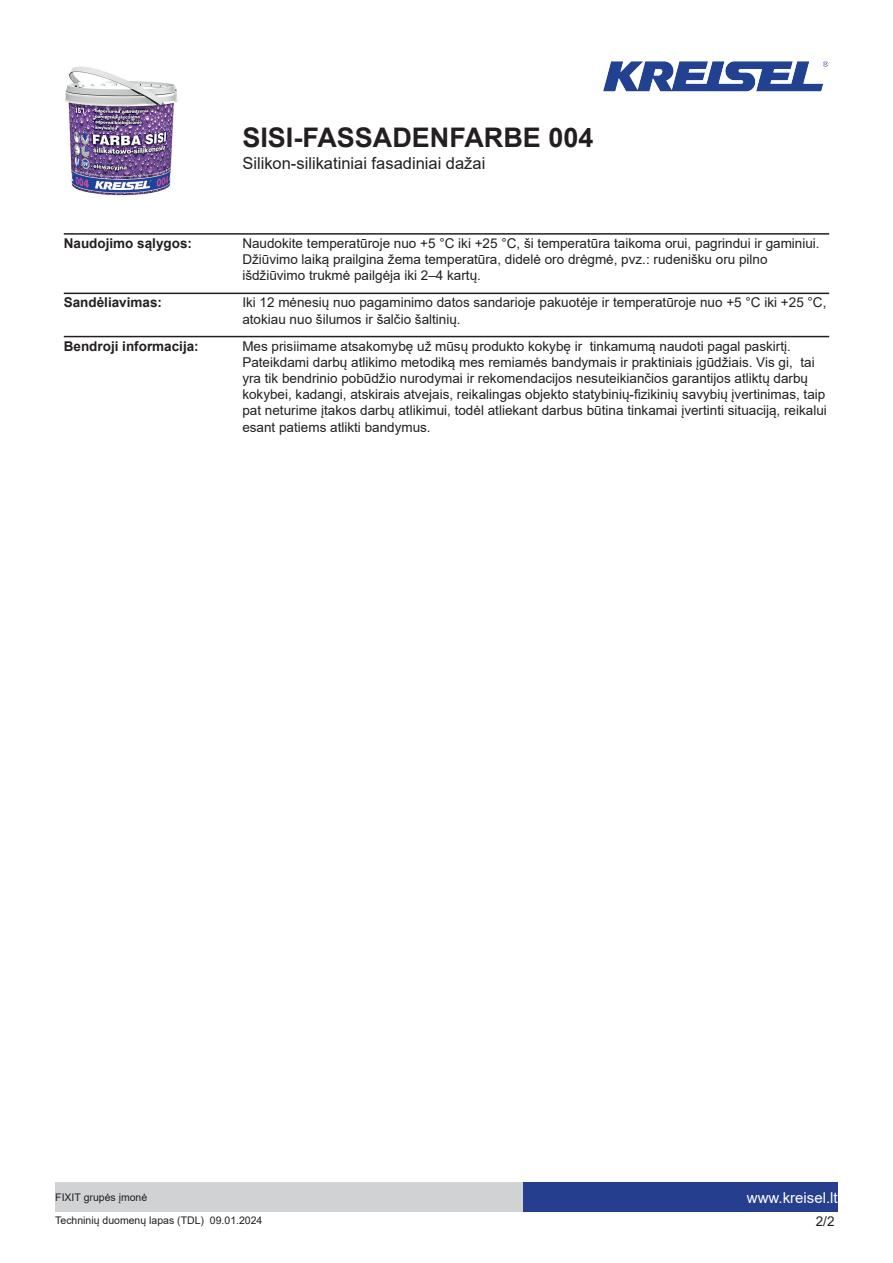
<style>
.page{position:relative;width:893px;height:1263px;background:#fff}
.page>*{position:absolute;margin:0;border:0;box-sizing:border-box;transform-origin:0 0}
.t1{font:700 27px "Arial";color:#231f20}
.t2{font:16.5px "Arial";color:#231f20}
.t3{font:15px "Arial";color:#fff}
.t4{font:13.5px/16.2px "Arial";color:#231f20}
.t5{font:700 13.5px "Arial";color:#231f20}
.t6{font:10.5px "Arial";color:#231f20}
</style>
<div class="page">
<img style="left:65px;top:66px;width:113px;height:130px">
<img style="left:603px;top:61px;width:226px;height:31px">
<div style="left:523px;top:1182px;width:315px;height:30px;background:#253f8e"></div>
<div style="left:55px;top:1182px;width:468px;height:30px;background:#d1d2d4"></div>
<hr style="left:64px;top:233px;width:765px;height:2px;background:#231f20">
<hr style="left:64px;top:293px;width:765px;height:1px;background:#231f20">
<hr style="left:64px;top:336px;width:765px;height:1px;background:#231f20">
<h1 class="t1" style="left:242px;top:119px;width:353px">SISI-FASSADENFARBE 004</h1>
<p class="t2" style="left:242px;top:152px;width:244px">Silikon-silikatiniai fasadiniai dažai</p>
<p class="t5" style="left:64px;top:234px;width:130px">Naudojimo sąlygos:</p>
<p class="t4" style="left:242px;top:235px;width:579px">Naudokite temperatūroje nuo +5 °C iki +25 °C, ši temperatūra taikoma orui, pagrindui ir gaminiui.<br>Džiūvimo laiką prailgina žema temperatūra, didelė oro drėgmė, pvz.: rudenišku oru pilno išdžiūvimo trukmė pailgėja iki 2–4 kartų.</p>
<p class="t5" style="left:64px;top:293px;width:100px">Sandėliavimas:</p>
<p class="t4" style="left:242px;top:294px;width:586px">Iki 12 mėnesių nuo pagaminimo datos sandarioje pakuotėje ir temperatūroje nuo +5 °C iki +25 °C, atokiau nuo šilumos ir šalčio šaltinių.</p>
<p class="t5" style="left:64px;top:336px;width:137px">Bendroji informacija:</p>
<p class="t4" style="left:242px;top:338px;width:586px">Mes prisiimame atsakomybę už mūsų produkto kokybę ir tinkamumą naudoti pagal paskirtį.<br>Pateikdami darbų atlikimo metodiką mes remiamės bandymais ir praktiniais įgūdžiais. Vis gi, tai yra tik bendrinio pobūdžio nurodymai ir rekomendacijos nesuteikiančios garantijos atliktų darbų kokybei, kadangi, atskirais atvejais, reikalingas objekto statybinių-fizikinių savybių įvertinimas, taip pat neturime įtakos darbų atlikimui, todėl atliekant darbus būtina tinkamai įvertinti situaciją, reikalui esant patiems atlikti bandymus.</p>
<p class="t6" style="left:55px;top:1190px;width:94px">FIXIT grupės įmonė</p>
<p class="t3" style="left:747px;top:1187px;width:92px">www.kreisel.lt</p>
<p class="t6" style="left:55px;top:1213px;width:209px">Techninių duomenų lapas (TDL) 09.01.2024</p>
<p class="t4" style="left:816px;top:1213px;width:20px">2/2</p>
</div>
